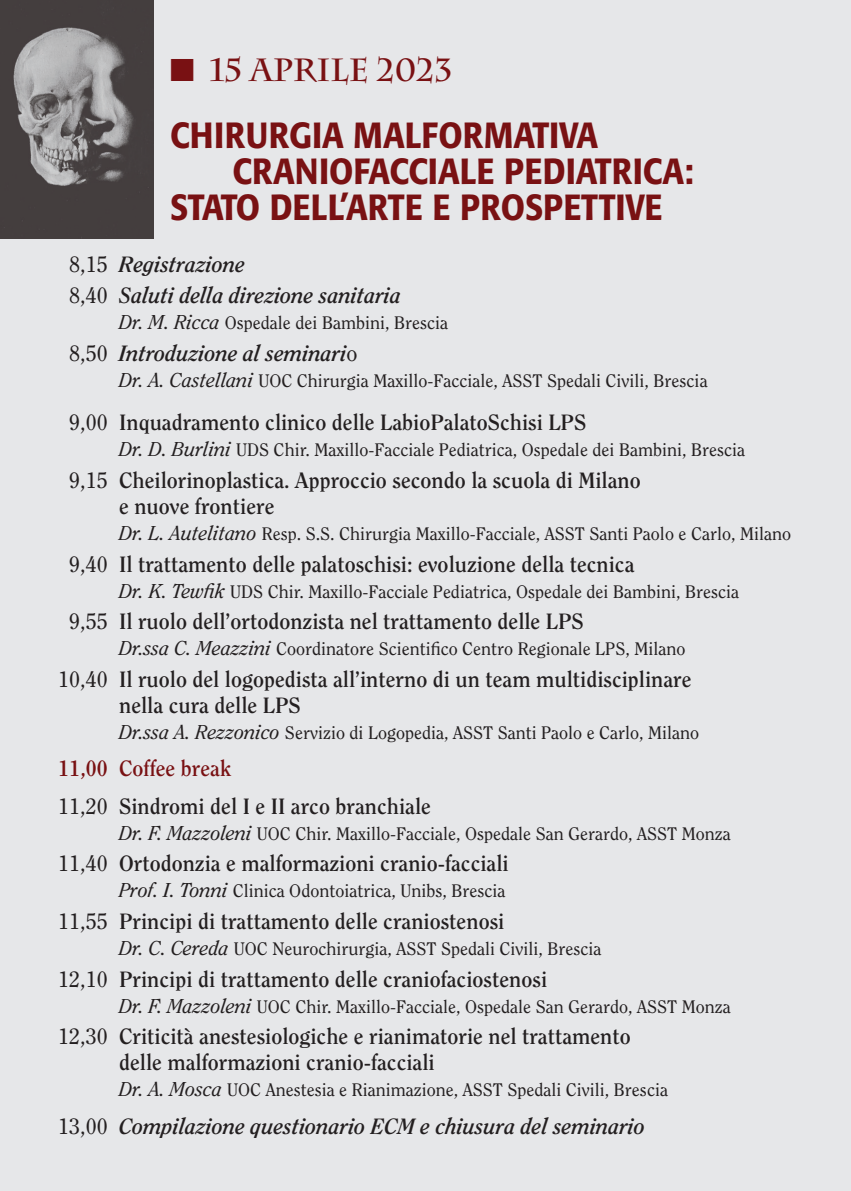
<style>
.page{position:relative;width:851px;height:1191px;background:#fff}
.page>*{position:absolute;margin:0;border:0;box-sizing:border-box;transform-origin:0 0}
.t1{font:500 36px "Formata";color:#791113;scale:.9 1}
.t2{font:700 32px "Charlemagne Std";letter-spacing:-.01em;color:#791113}
.t3{font:700 22px/26px "Clearface";color:#231f20}
.t4{font:italic 700 22px "Clearface";color:#231f20}
.t5{font:700 22px "Clearface";color:#791113}
.t6{font:18px "Clearface";color:#231f20}
.s1{font-weight:400;font-style:normal}
.s2{font-style:italic;font-size:20px}
.s3{font-weight:400}
</style>
<div class="page">
<div style="left:0;top:0;width:850px;height:1191px;background:#e6e7e9"></div>
<img style="left:0;top:0;width:153px;height:238px">
<p class="t2" style="left:170px;top:51px;width:284px">■ 15 APRILE 2023</p>
<p class="t1" style="left:170px;top:113px;width:476px">CHIRURGIA MALFORMATIVA</p>
<p class="t1" style="left:232px;top:149px;width:513px">CRANIOFACCIALE PEDIATRICA:</p>
<p class="t1" style="left:170px;top:185px;width:549px">STATO DELL’ARTE E PROSPETTIVE</p>
<p class="t4" style="left:69px;top:251px;width:177px"><span class="s1">8,15</span> Registrazione</p>
<p class="t4" style="left:69px;top:283px;width:333px"><span class="s1">8,40</span> Saluti della direzione sanitaria</p>
<p class="t6" style="left:119px;top:312px;width:330px"><span class="s2">Dr. M. Ricca</span> Ospedale dei Bambini, Brescia</p>
<p class="t4" style="left:69px;top:340px;width:290px"><span class="s1">8,50</span> Introduzione al seminari<span class="s1">o</span></p>
<p class="t6" style="left:119px;top:370px;width:590px"><span class="s2">Dr. A. Castellani</span> UOC Chirurgia Maxillo-Facciale, ASST Spedali Civili, Brescia</p>
<p class="t3" style="left:69px;top:409px;width:518px"><span class="s3">9,00</span> Inquadramento clinico delle LabioPalatoSchisi LPS</p>
<p class="t6" style="left:119px;top:439px;width:627px"><span class="s2">Dr. D. Burlini</span> UDS Chir. Maxillo-Facciale Pediatrica, Ospedale dei Bambini, Brescia</p>
<p class="t3" style="left:119px;top:467px;width:523px;text-indent:-50px"><span class="s3">9,15</span> Cheilorinoplastica. Approccio secondo la scuola di Milano e nuove frontiere</p>
<p class="t6" style="left:119px;top:523px;width:673px"><span class="s2">Dr. L. Autelitano</span> Resp. S.S. Chirurgia Maxillo-Facciale, ASST Santi Paolo e Carlo, Milano</p>
<p class="t3" style="left:69px;top:551px;width:566px"><span class="s3">9,40</span> Il trattamento delle palatoschisi: evoluzione della tecnica</p>
<p class="t6" style="left:119px;top:580px;width:621px"><span class="s2">Dr. K. Tewfik</span> UDS Chir. Maxillo-Facciale Pediatrica, Ospedale dei Bambini, Brescia</p>
<p class="t3" style="left:69px;top:608px;width:516px"><span class="s3">9,55</span> Il ruolo dell’ortodonzista nel trattamento delle LPS</p>
<p class="t6" style="left:119px;top:638px;width:567px"><span class="s2">Dr.ssa C. Meazzini</span> Coordinatore Scientifico Centro Regionale LPS, Milano</p>
<p class="t3" style="left:119px;top:666px;width:574px;text-indent:-61px"><span class="s3">10,40</span> Il ruolo del logopedista all’interno di un team multidisciplinare nella cura delle LPS</p>
<p class="t6" style="left:119px;top:722px;width:581px"><span class="s2">Dr.ssa A. Rezzonico</span> Servizio di Logopedia, ASST Santi Paolo e Carlo, Milano</p>
<p class="t5" style="left:58px;top:755px;width:174px">11,00 Coffee break</p>
<p class="t3" style="left:58px;top:793px;width:374px"><span class="s3">11,20</span> Sindromi del I e II arco branchiale</p>
<p class="t6" style="left:119px;top:822px;width:613px"><span class="s2">Dr. F. Mazzoleni</span> UOC Chir. Maxillo-Facciale, Ospedale San Gerardo, ASST Monza</p>
<p class="t3" style="left:58px;top:850px;width:452px"><span class="s3">11,40</span> Ortodonzia e malformazioni cranio-facciali</p>
<p class="t6" style="left:119px;top:880px;width:388px"><span class="s2">Prof. I. Tonni</span> Clinica Odontoiatrica, Unibs, Brescia</p>
<p class="t3" style="left:58px;top:908px;width:447px"><span class="s3">11,55</span> Principi di trattamento delle craniostenosi</p>
<p class="t6" style="left:119px;top:938px;width:484px"><span class="s2">Dr. C. Cereda</span> UOC Neurochirurgia, ASST Spedali Civili, Brescia</p>
<p class="t3" style="left:58px;top:966px;width:490px"><span class="s3">12,10</span> Principi di trattamento delle craniofaciostenosi</p>
<p class="t6" style="left:119px;top:995px;width:613px"><span class="s2">Dr. F. Mazzoleni</span> UOC Chir. Maxillo-Facciale, Ospedale San Gerardo, ASST Monza</p>
<p class="t3" style="left:119px;top:1023px;width:513px;text-indent:-61px"><span class="s3">12,30</span> Criticità anestesiologiche e rianimatorie nel trattamento delle malformazioni cranio-facciali</p>
<p class="t6" style="left:119px;top:1079px;width:550px"><span class="s2">Dr. A. Mosca</span> UOC Anestesia e Rianimazione, ASST Spedali Civili, Brescia</p>
<p class="t4" style="left:58px;top:1113px;width:588px"><span class="s1">13,00</span> Compilazione questionario ECM e chiusura del seminario</p>
</div>
